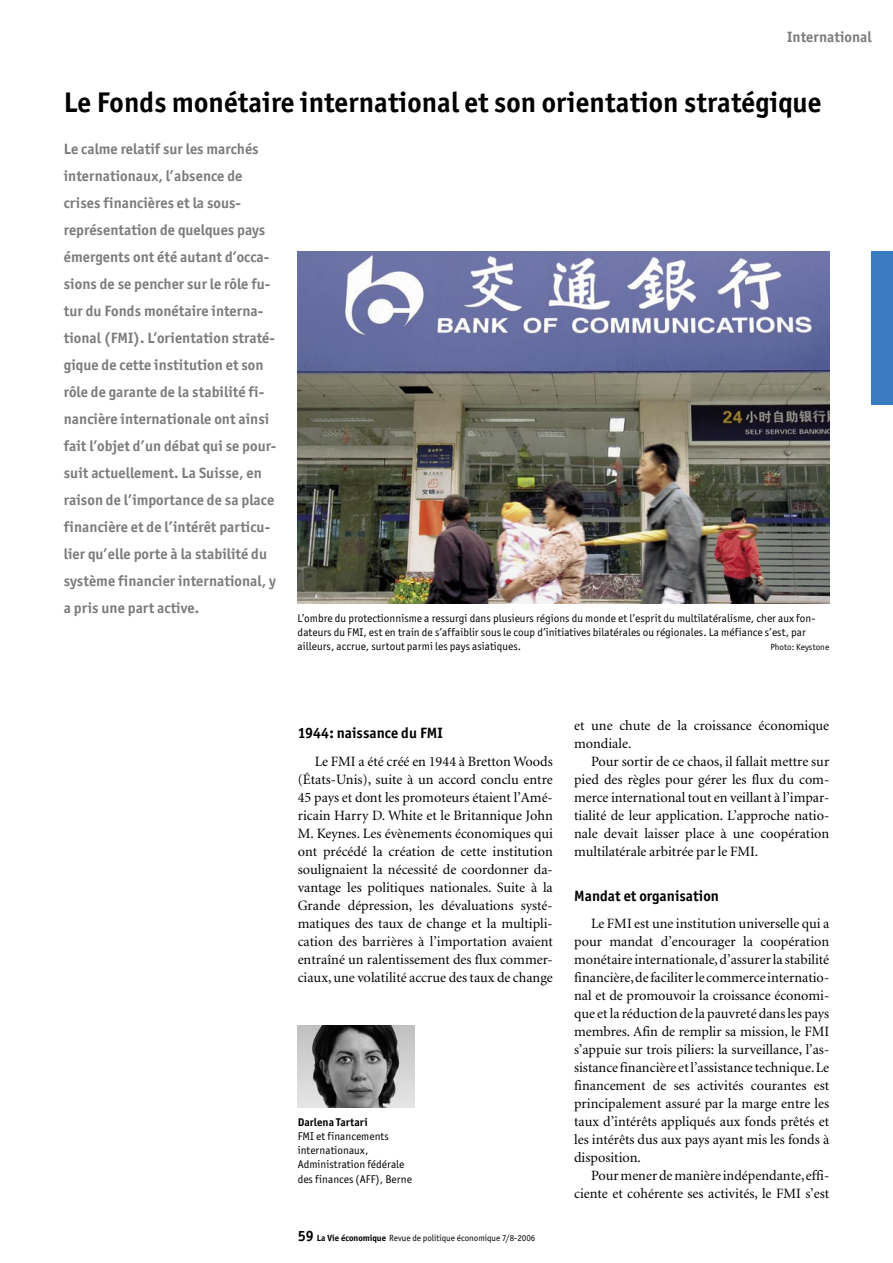
<style>
.page{position:relative;width:893px;height:1263px;background:#fff}
.page>*{position:absolute;margin:0;border:0;box-sizing:border-box;transform-origin:0 0}
._01_Titel{font:700 28.5px "Officina San ITC";letter-spacing:.005em;color:#000}
._02_Vorspann{font:700 15px/27px "Officina San ITC";letter-spacing:.005em;color:#7c7c7c}
._04_Zwischentitel_1{font:700 15px "Officina San ITC";letter-spacing:.005em;color:#000}
.Rubriktitel_rechts{font:700 15px "Officina San ITC";letter-spacing:.005em;color:#7c7c7c}
._03_Grundschrift{font:14.25px/18px "Minion";color:#000;text-align:justify}
._07_Legende{font:11.25px/14.2px "Officina San ITC";letter-spacing:.005em;color:#000}
.Autor{font:11.25px/14.2px "Officina San ITC";letter-spacing:.005em;color:#000}
.Autor-fett{font:700 11.25px "Officina San ITC";letter-spacing:.005em;color:#000}
._07_Legende-2{font:9px "Officina San ITC";color:#000}
.s1{font-weight:700;font-size:15px}
.s2{font-weight:700}
</style>
<div class="page">
<div style="left:872px;top:252px;width:21px;height:153px;background:#3b7cc0"></div>
<img style="left:298px;top:1026px;width:117px;height:82px">
<img style="left:298px;top:251px;width:531px;height:352px">
<p class="Rubriktitel_rechts" style="left:787px;top:27px;width:86px">International</p>
<p class="_01_Titel" style="left:64px;top:84px;width:759px">Le Fonds monétaire international et son orientation stratégique</p>
<p class="_02_Vorspann" style="left:64px;top:136px;width:196px">Le calme relatif sur les marchés internationaux, l’absence de</p>
<p class="_02_Vorspann" style="left:64px;top:190px;width:179px">crises financières et la sous-</p>
<p class="_02_Vorspann" style="left:64px;top:217px;width:214px">représentation de quelques pays émergents ont été autant d’occa&shy;sions de se pencher sur le rôle fu&shy;tur du Fonds monétaire interna&shy;tional (FMI). L’orientation straté&shy;gique de cette institution et son rôle de garante de la stabilité fi&shy;nancière internationale ont ainsi fait l’objet d’un débat qui se pour&shy;suit actuellement. La Suisse, en raison de l’importance de sa place financière et de l’intérêt particu&shy;lier qu’elle porte à la stabilité du système financier international, y a pris une part active.</p>
<p class="_07_Legende" style="left:298px;top:611px;width:519px">L’ombre du protectionnisme a ressurgi dans plusieurs régions du monde et l’esprit du multilatéralisme, cher aux fon&shy;dateurs du FMI, est en train de s’affaiblir sous le coup d’initiatives bilatérales ou régionales. La méfiance s’est, par ailleurs, accrue, surtout parmi les pays asiatiques.</p>
<p class="_07_Legende-2" style="left:770px;top:642px;width:60px">Photo: Keystone</p>
<p class="_04_Zwischentitel_1" style="left:298px;top:724px;width:146px">1944: naissance du FMI</p>
<p class="_03_Grundschrift" style="left:298px;top:752px;width:257px;text-indent:17px">Le FMI a été créé en 1944 à Bretton Woods (États-Unis), suite à un accord conclu entre 45 pays et dont les promoteurs étaient l’Amé&shy;ricain Harry D. White et le Britannique John M. Keynes. Les évènements économiques qui ont précédé la création de cette institution soulignaient la nécessité de coordonner da&shy;vantage les politiques nationales. Suite à la Grande dépression, les dévaluations systé&shy;matiques des taux de change et la multipli&shy;cation des barrières à l’importation avaient entraîné un ralentissement des flux commer&shy;ciaux, une volatilité accrue des taux de change</p>
<p class="Autor-fett" style="left:298px;top:1115px;width:71px">Darlena Tartari</p>
<p class="Autor" style="left:298px;top:1129px;width:93px">FMI et financements internationaux,</p>
<p class="Autor" style="left:298px;top:1157px;width:116px">Administration fédérale des finances (AFF), Berne</p>
<p class="_07_Legende-2" style="left:298px;top:1232px;width:239px"><span class="s1">59</span> <span class="s2">La Vie économique</span> Revue de politique économique 7/8-2006</p>
<p class="_03_Grundschrift" style="left:574px;top:716px;width:257px">et une chute de la croissance économique mondiale.</p>
<p class="_03_Grundschrift" style="left:574px;top:752px;width:257px;text-indent:17px">Pour sortir de ce chaos, il fallait mettre sur pied des règles pour gérer les flux du com&shy;merce international tout en veillant à l’impar&shy;tialité de leur application. L’approche natio&shy;nale devait laisser place à une coopération multilatérale arbitrée par le FMI.</p>
<p class="_04_Zwischentitel_1" style="left:574px;top:886px;width:146px">Mandat et organisation</p>
<p class="_03_Grundschrift" style="left:574px;top:914px;width:257px;text-indent:17px">Le FMI est une institution universelle qui a pour mandat d’encourager la coopération monétaire internationale, d’assurer la stabilité financière, de faciliter le commerce internatio&shy;nal et de promouvoir la croissance économi&shy;que et la réduction de la pauvreté dans les pays membres. Afin de remplir sa mission, le FMI s’appuie sur trois piliers: la surveillance, l’as&shy;sistance financière et l’assistance technique. Le financement de ses activités courantes est principalement assuré par la marge entre les taux d’intérêts appliqués aux fonds prêtés et les intérêts dus aux pays ayant mis les fonds à disposition.</p>
<p class="_03_Grundschrift" style="left:574px;top:1166px;width:257px;text-align:right">Pour mener de manière indépendante, effi&shy;ciente et cohérente ses activités, le FMI s’est</p>
</div>
